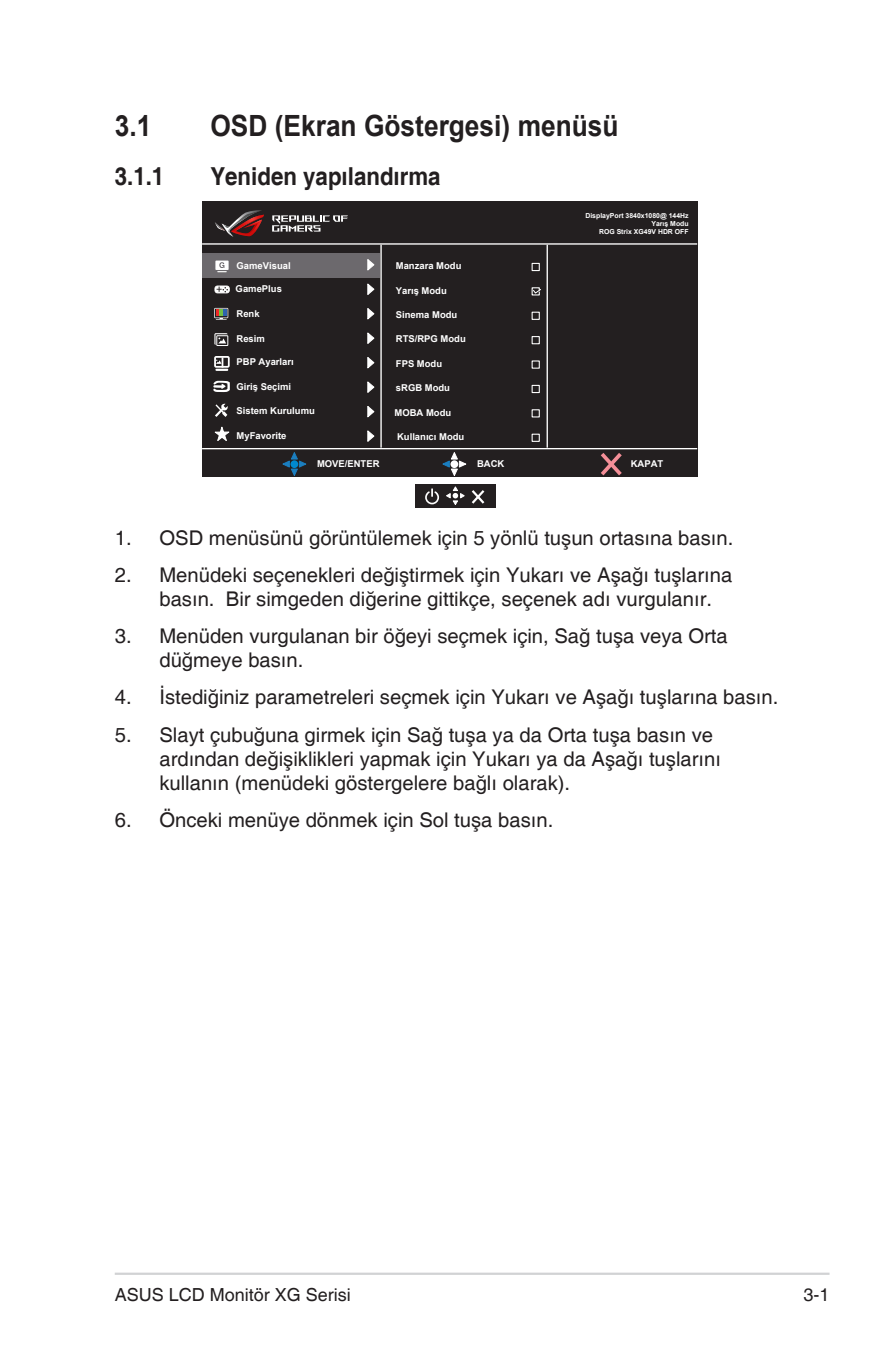
<style>
.page{position:relative;width:893px;height:1346px;background:#fff}
.page>*{position:absolute;margin:0;border:0;box-sizing:border-box;transform-origin:0 0}
.t1{font:700 29.25px "Arial";color:#231f20;scale:.9 1}
.t2{font:700 24.75px "Helvetica";color:#231f20;scale:.9 1}
.t3{font:20.25px/24.3px "Helvetica";color:#231f20}
.t4{font:18px "Helvetica";color:#231f20}
.t5{font:10.8px "Arial";color:#231f20}
.t6{font:700 9.45px "Arial";color:#fff}
.t7{font:700 6.98px/8.3px "Arial";color:#fff;text-align:right}
</style>
<div class="page">
<hr style="left:115px;top:1272px;width:714px;height:3px;background:#d1d2d4">
<div style="left:202px;top:202px;width:496px;height:275px;background:#231f20"></div>
<hr style="left:202px;top:243px;width:495px;height:2px;background:#fff">
<hr style="left:202px;top:448px;width:495px;height:1px;background:#fff">
<hr style="left:380px;top:245px;width:2px;height:203px;background:#fff">
<hr style="left:547px;top:245px;width:1px;height:203px;background:#fff">
<div style="left:532px;top:263px;width:8px;height:8px;border:1px solid #fff"></div>
<div style="left:532px;top:312px;width:8px;height:8px;border:1px solid #fff"></div>
<div style="left:532px;top:336px;width:8px;height:8px;border:1px solid #fff"></div>
<div style="left:532px;top:360px;width:8px;height:9px;border:1px solid #fff"></div>
<div style="left:532px;top:385px;width:8px;height:8px;border:1px solid #fff"></div>
<div style="left:532px;top:409px;width:8px;height:8px;border:1px solid #fff"></div>
<div style="left:532px;top:434px;width:8px;height:8px;border:1px solid #fff"></div>
<svg style="left:601px;top:453px;width:21px;height:22px"></svg>
<div style="left:202px;top:253px;width:178px;height:24px;background:#6c696d"></div>
<svg style="left:214px;top:308px;width:14px;height:12px"></svg>
<div style="left:216px;top:335px;width:12px;height:11px;border:1px solid #fff"></div>
<svg style="left:214px;top:333px;width:14px;height:12px"></svg>
<svg style="left:215px;top:403px;width:13px;height:14px"></svg>
<svg style="left:214px;top:426px;width:16px;height:15px"></svg>
<svg style="left:282px;top:452px;width:25px;height:24px"></svg>
<div style="left:290px;top:460px;width:8px;height:8px;background:#0089cf;border-radius:50%"></div>
<svg style="left:442px;top:452px;width:25px;height:24px"></svg>
<div style="left:450px;top:460px;width:8px;height:8px;background:#fff;border-radius:50%"></div>
<div style="left:214px;top:356px;width:16px;height:12px;border:2px solid #fff"></div>
<svg style="left:213px;top:381px;width:17px;height:11px"></svg>
<svg style="left:215px;top:261px;width:14px;height:11px"></svg>
<svg style="left:272px;top:215px;width:76px;height:17px"></svg>
<svg style="left:215px;top:210px;width:49px;height:27px"></svg>
<svg style="left:531px;top:287px;width:10px;height:9px"></svg>
<svg style="left:367px;top:259px;width:8px;height:12px"></svg>
<svg style="left:367px;top:283px;width:8px;height:12px"></svg>
<svg style="left:367px;top:308px;width:8px;height:12px"></svg>
<svg style="left:367px;top:332px;width:8px;height:12px"></svg>
<svg style="left:367px;top:357px;width:8px;height:12px"></svg>
<svg style="left:367px;top:381px;width:8px;height:12px"></svg>
<svg style="left:367px;top:406px;width:8px;height:12px"></svg>
<svg style="left:367px;top:430px;width:8px;height:12px"></svg>
<svg style="left:215px;top:357px;width:14px;height:14px"></svg>
<div style="left:215px;top:286px;width:14px;height:7px;background:#fff;border-radius:3px"></div>
<div style="left:215px;top:286px;width:15px;height:7px;border:1px solid #fff;border-radius:3px"></div>
<svg style="left:223px;top:287px;width:5px;height:5px"></svg>
<div style="left:415px;top:484px;width:80px;height:23px;background:#231f20"></div>
<svg style="left:425px;top:488px;width:14px;height:16px"></svg>
<svg style="left:446px;top:486px;width:19px;height:19px"></svg>
<svg style="left:472px;top:490px;width:12px;height:14px"></svg>
<h1 class="t1" style="left:115px;top:107px;width:42px">3.1</h1>
<h1 class="t1" style="left:210px;top:107px;width:455px">OSD (Ekran Göstergesi) menüsü</h1>
<p class="t2" style="left:115px;top:161px;width:57px">3.1.1</p>
<p class="t2" style="left:210px;top:161px;width:257px">Yeniden yapılandırma</p>
<p class="t5" style="left:216px;top:282px;width:8px">+</p>
<p class="t6" style="left:237px;top:259px;width:56px">GameVisual</p>
<p class="t6" style="left:236px;top:283px;width:48px">GamePlus</p>
<p class="t6" style="left:237px;top:308px;width:25px">Renk</p>
<p class="t6" style="left:237px;top:332px;width:30px">Resim</p>
<p class="t6" style="left:237px;top:356px;width:59px">PBP Ayarları</p>
<p class="t6" style="left:237px;top:380px;width:56px">Giriş Seçimi</p>
<p class="t6" style="left:237px;top:405px;width:80px">Sistem Kurulumu</p>
<p class="t6" style="left:237px;top:429px;width:51px">MyFavorite</p>
<p class="t6" style="left:317px;top:457px;width:64px">MOVE/ENTER</p>
<p class="t6" style="left:396px;top:260px;width:67px">Manzara Modu</p>
<p class="t6" style="left:396px;top:284px;width:52px">Yarış Modu</p>
<p class="t6" style="left:396px;top:308px;width:63px">Sinema Modu</p>
<p class="t6" style="left:396px;top:333px;width:71px">RTS/RPG Modu</p>
<p class="t6" style="left:396px;top:357px;width:48px">FPS Modu</p>
<p class="t6" style="left:396px;top:382px;width:56px">sRGB Modu</p>
<p class="t6" style="left:394px;top:406px;width:58px">MOBA Modu</p>
<p class="t6" style="left:397px;top:430px;width:69px">Kullanıcı Modu</p>
<p class="t7" style="left:585px;top:211px;width:105px">DisplayPort 3840x1080@ 144Hz<br>Yarış Modu<br>ROG Strix XG49V HDR OFF</p>
<p class="t6" style="left:477px;top:457px;width:29px">BACK</p>
<p class="t6" style="left:631px;top:457px;width:34px">KAPAT</p>
<p class="t3" style="left:115px;top:526px;width:620px">1. OSD menüsünü görüntülemek için 5 yönlü tuşun ortasına basın.</p>
<p class="t3" style="left:159px;top:563px;width:574px;text-indent:-45px">2. Menüdeki seçenekleri değiştirmek için Yukarı ve Aşağı tuşlarına basın. Bir simgeden diğerine gittikçe, seçenek adı vurgulanır.</p>
<p class="t3" style="left:159px;top:624px;width:570px;text-indent:-45px">3. Menüden vurgulanan bir öğeyi seçmek için, Sağ tuşa veya Orta düğmeye basın.</p>
<p class="t3" style="left:115px;top:686px;width:665px">4. İstediğiniz parametreleri seçmek için Yukarı ve Aşağı tuşlarına basın.</p>
<p class="t3" style="left:159px;top:723px;width:563px;text-indent:-45px">5. Slayt çubuğuna girmek için Sağ tuşa ya da Orta tuşa basın ve ardından değişiklikleri yapmak için Yukarı ya da Aşağı tuşlarını kullanın (menüdeki göstergelere bağlı olarak).</p>
<p class="t3" style="left:115px;top:808px;width:440px">6. Önceki menüye dönmek için Sol tuşa basın.</p>
<p class="t4" style="left:115px;top:1284px;width:238px">ASUS LCD Monitör XG Serisi</p>
<p class="t4" style="left:803px;top:1284px;width:28px">3-1</p>
</div>
